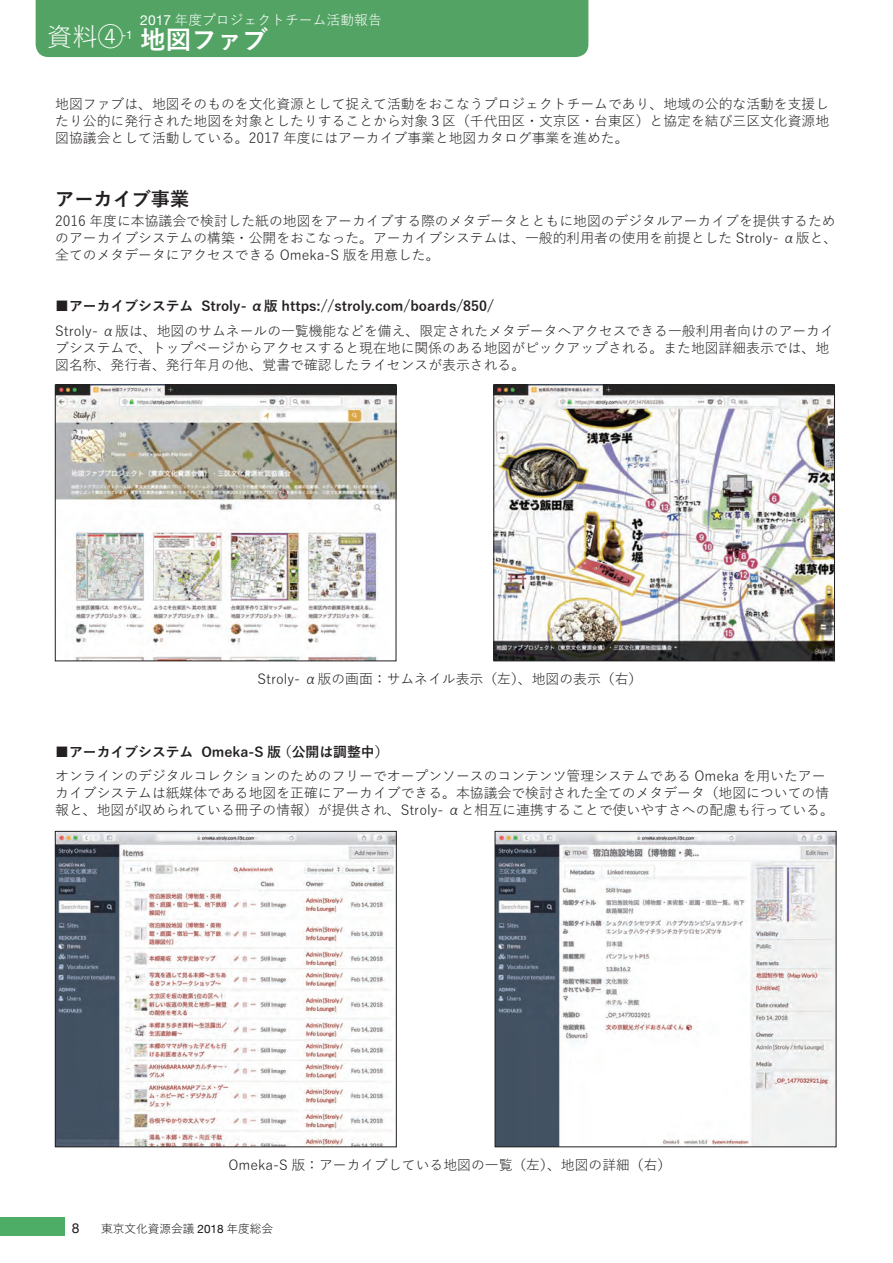
<style>
.page{position:relative;width:893px;height:1263px;background:#fff}
.page>*{position:absolute;margin:0;border:0;box-sizing:border-box;transform-origin:0 0}
.t1{font:700 25.5px "Yu Gothic";color:#fff}
.t2{font:25.5px "Yu Gothic";color:#fff}
.t3{font:700 19.2px "Yu Gothic";color:#231f20}
.t4{font:13.8px/17px "Yu Gothic";color:#231f20}
.t5{font:700 13.8px "Yu Gothic";color:#231f20}
.t6{font:13.8px "Yu Gothic";color:#fff}
.t7{font:13.8px "Helvetica Neue";color:#231f20}
.t8{font:11.7px "Yu Gothic";color:#121212}
.s1{font-family:"Helvetica Neue"}
</style>
<div class="page">
<div style="left:0;top:1217px;width:64px;height:18px;background:#4dac66"></div>
<div style="left:36px;top:0;width:552px;height:57px;background:#53a464"></div>
<img style="left:57px;top:386px;width:337px;height:273px">
<div style="left:55px;top:384px;width:341px;height:277px;border:1px solid #231f20"></div>
<img style="left:495px;top:386px;width:338px;height:273px">
<div style="left:493px;top:384px;width:342px;height:277px;border:1px solid #231f20"></div>
<img style="left:57px;top:833px;width:338px;height:312px">
<div style="left:55px;top:831px;width:342px;height:316px;border:1px solid #231f20"></div>
<img style="left:497px;top:833px;width:337px;height:312px">
<div style="left:495px;top:831px;width:341px;height:316px;border:1px solid #231f20"></div>
<p class="t6" style="left:140px;top:7px;width:243px"><span class="s1">2017</span> 年度プロジェクトチーム活動報告</p>
<h1 class="t1" style="left:121px;top:25px;width:148px"><sup>-1</sup> 地図ファブ</h1>
<h1 class="t2" style="left:47px;top:13px;width:78px">資料④</h1>
<p class="t4" style="left:55px;top:93px;width:775px;text-align:justify">地図ファブは、地図そのものを文化資源として捉えて活動をおこなうプロジェクトチームであり、地域の公的な活動を支援したり公的に発行された地図を対象としたりすることから対象３区（千代田区・文京区・台東区）と協定を結び三区文化資源地図協議会として活動している。2017 年度にはアーカイブ事業と地図カタログ事業を進めた。</p>
<h2 class="t3" style="left:55px;top:188px;width:135px">アーカイブ事業</h2>
<p class="t4" style="left:55px;top:211px;width:784px">2016 年度に本協議会で検討した紙の地図をアーカイブする際のメタデータとともに地図のデジタルアーカイブを提供するためのアーカイブシステムの構築・公開をおこなった。アーカイブシステムは、一般的利用者の使用を前提とした Stroly- α版と、全てのメタデータにアクセスできる Omeka-S 版を用意した。</p>
<p class="t5" style="left:55px;top:299px;width:440px">■アーカイブシステム Stroly- α版 https://stroly.com/boards/850/</p>
<p class="t4" style="left:55px;top:320px;width:780px">Stroly- α版は、地図のサムネールの一覧機能などを備え、限定されたメタデータへアクセスできる一般利用者向けのアーカイブシステムで、トップページからアクセスすると現在地に関係のある地図がピックアップされる。また地図詳細表示では、地図名称、発行者、発行年月の他、覚書で確認したライセンスが表示される。</p>
<p class="t4" style="left:258px;top:669px;width:386px">Stroly- α版の画面：サムネイル表示（左）、地図の表示（右）</p>
<p class="t5" style="left:55px;top:744px;width:335px">■アーカイブシステム Omeka-S 版 （公開は調整中）</p>
<p class="t4" style="left:55px;top:765px;width:780px">オンラインのデジタルコレクションのためのフリーでオープンソースのコンテンツ管理システムである Omeka を用いたアーカイブシステムは紙媒体である地図を正確にアーカイブできる。本協議会で検討された全てのメタデータ（地図についての情報と、地図が収められている冊子の情報）が提供され、Stroly- αと相互に連携することで使いやすさへの配慮も行っている。</p>
<p class="t4" style="left:228px;top:1155px;width:444px">Omeka-S 版：アーカイブしている地図の一覧（左）、地図の詳細（右）</p>
<p class="t7" style="left:72px;top:1220px;width:9px">8</p>
<p class="t8" style="left:101px;top:1218px;width:174px">東京文化資源会議 <span class="s1">2018</span> 年度総会</p>
</div>
